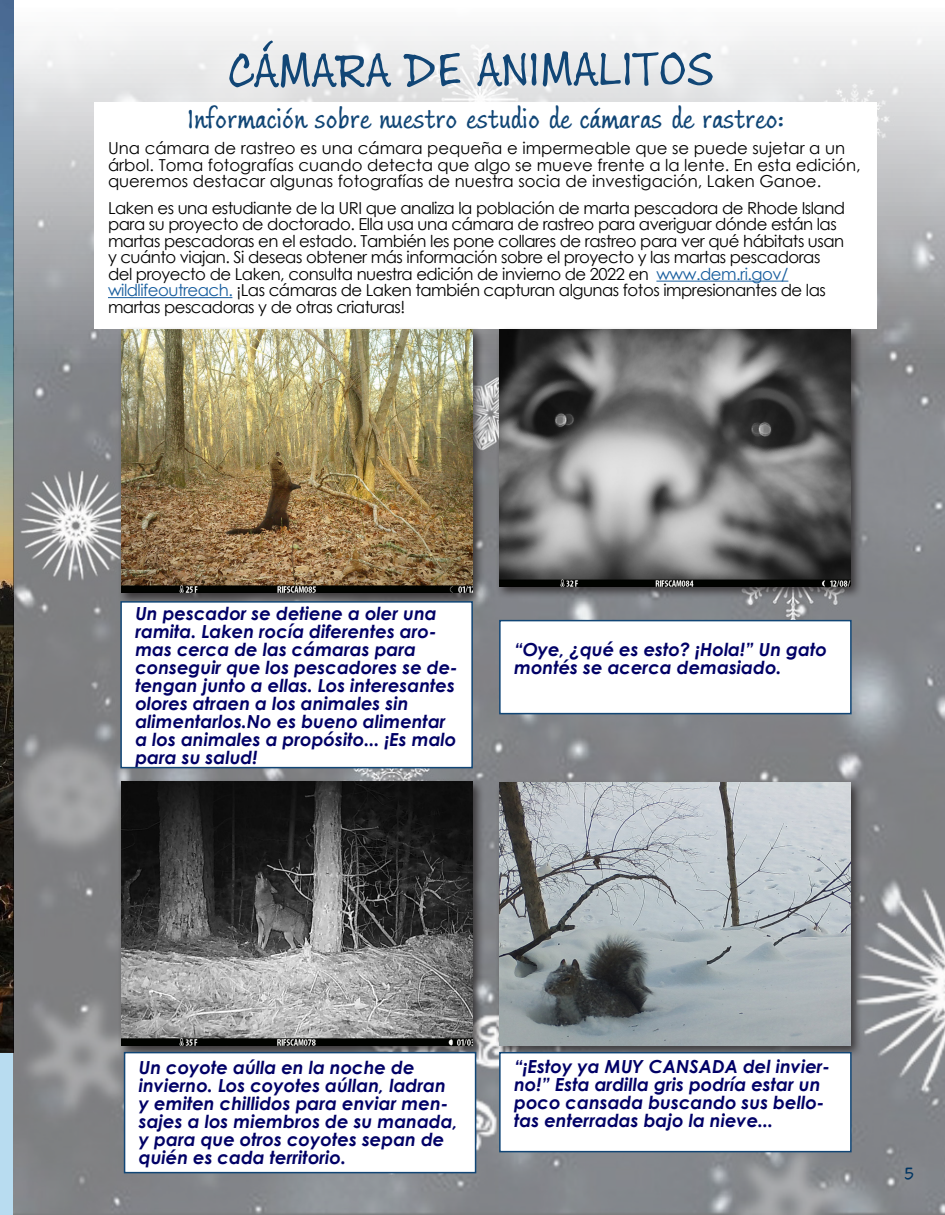
<style>
.page{position:relative;width:945px;height:1215px;background:#fff}
.page>*{position:absolute;margin:0;border:0;box-sizing:border-box;transform-origin:0 0}
.t1{font:52.5px "Ink Journal";color:#114676}
.t2{font:30px "Ink Journal";color:#114676}
.t3{font:21px "Ink Journal";color:#003562}
.t4{font:italic 700 18px/18px "Century Gothic";color:#006}
.t5{font:16.5px/16.5px "Century Gothic";letter-spacing:-.03em;color:#000}
.t6{font:16.5px/16.5px "Century Gothic";color:#000}
.s1{color:#175d9e}
</style>
<div class="page">
<img style="left:0;top:0;width:13px;height:1053px">
<div style="left:0;top:1053px;width:14px;height:162px;background:#b8dcf0"></div>
<img style="left:14px;top:31px;width:931px;height:1184px">
<div style="left:94px;top:103px;width:784px;height:226px;background:#fff"></div>
<hr style="left:656px;top:281px;width:132px;height:1px;background:#175d9e">
<hr style="left:108px;top:297px;width:124px;height:1px;background:#175d9e">
<div style="left:496px;top:326px;width:367px;height:273px;background:#231f20;opacity:.75"></div>
<img style="left:499px;top:330px;width:351px;height:256px">
<div style="left:118px;top:326px;width:367px;height:280px;background:#231f20;opacity:.75"></div>
<img style="left:121px;top:330px;width:351px;height:263px">
<div style="left:121px;top:602px;width:351px;height:166px;background:#fff"></div>
<div style="left:120px;top:601px;width:353px;height:167px;border:2px solid #114676"></div>
<div style="left:500px;top:621px;width:351px;height:93px;background:#fff"></div>
<div style="left:499px;top:620px;width:353px;height:94px;border:2px solid #114676"></div>
<div style="left:118px;top:778px;width:367px;height:280px;background:#231f20;opacity:.75"></div>
<img style="left:121px;top:782px;width:351px;height:263px">
<div style="left:125px;top:1053px;width:351px;height:120px;background:#fff"></div>
<div style="left:124px;top:1052px;width:352px;height:121px;border:2px solid #114676"></div>
<div style="left:496px;top:779px;width:367px;height:279px;background:#231f20;opacity:.75"></div>
<img style="left:499px;top:782px;width:351px;height:264px">
<div style="left:500px;top:1053px;width:351px;height:99px;background:#fff"></div>
<div style="left:499px;top:1052px;width:353px;height:100px;border:2px solid #114676"></div>
<p class="t1" style="left:227px;top:36px;width:489px">CÁMARA DE ANIMALITOS</p>
<p class="t2" style="left:188px;top:100px;width:598px">Información sobre nuestro estudio de cámaras de rastreo:</p>
<p class="t6" style="left:108px;top:140px;width:754px">Una cámara de rastreo es una cámara pequeña e impermeable que se puede sujetar a un árbol. Toma fotografías cuando detecta que algo se mueve frente a la lente. En esta edición, queremos destacar algunas fotografías de nuestra socia de investigación, Laken Ganoe.</p>
<p class="t5" style="left:108px;top:199px;width:739px">Laken es una estudiante de la URI que analiza la población de marta pescadora de Rhode Island para su proyecto de doctorado. Ella usa una cámara de rastreo para averiguar dónde están las martas pescadoras en el estado. También les pone collares de rastreo para ver qué hábitats usan y cuánto viajan. Si deseas obtener más información sobre el proyecto y las martas pescadoras del proyecto de Laken, consulta nuestra edición de invierno de 2022 en <span class="s1">www.dem.ri.gov/ wildlifeoutreach.</span> ¡Las cámaras de Laken también capturan algunas fotos impresionantes de las martas pescadoras y de otras criaturas!</p>
<p class="t4" style="left:135px;top:603px;width:324px">Un pescador se detiene a oler una ramita. Laken rocía diferentes aro&shy;mas cerca de las cámaras para conseguir que los pescadores se de&shy;tengan junto a ellas. Los interesantes olores atraen a los animales sin alimentarlos.No es bueno alimentar a los animales a propósito... ¡Es malo para su salud!</p>
<p class="t4" style="left:514px;top:640px;width:314px">“Oye, ¿qué es esto? ¡Hola!” Un gato montés se acerca demasiado.</p>
<p class="t4" style="left:139px;top:1058px;width:320px">Un coyote aúlla en la noche de invierno. Los coyotes aúllan, ladran y emiten chillidos para enviar men&shy;sajes a los miembros de su manada, y para que otros coyotes sepan de quién es cada territorio.</p>
<p class="t4" style="left:514px;top:1057px;width:318px">“¡Estoy ya MUY CANSADA del invier&shy;no!” Esta ardilla gris podría estar un poco cansada buscando sus bello&shy;tas enterradas bajo la nieve...</p>
<p class="t3" style="left:904px;top:1159px;width:11px">5</p>
</div>
